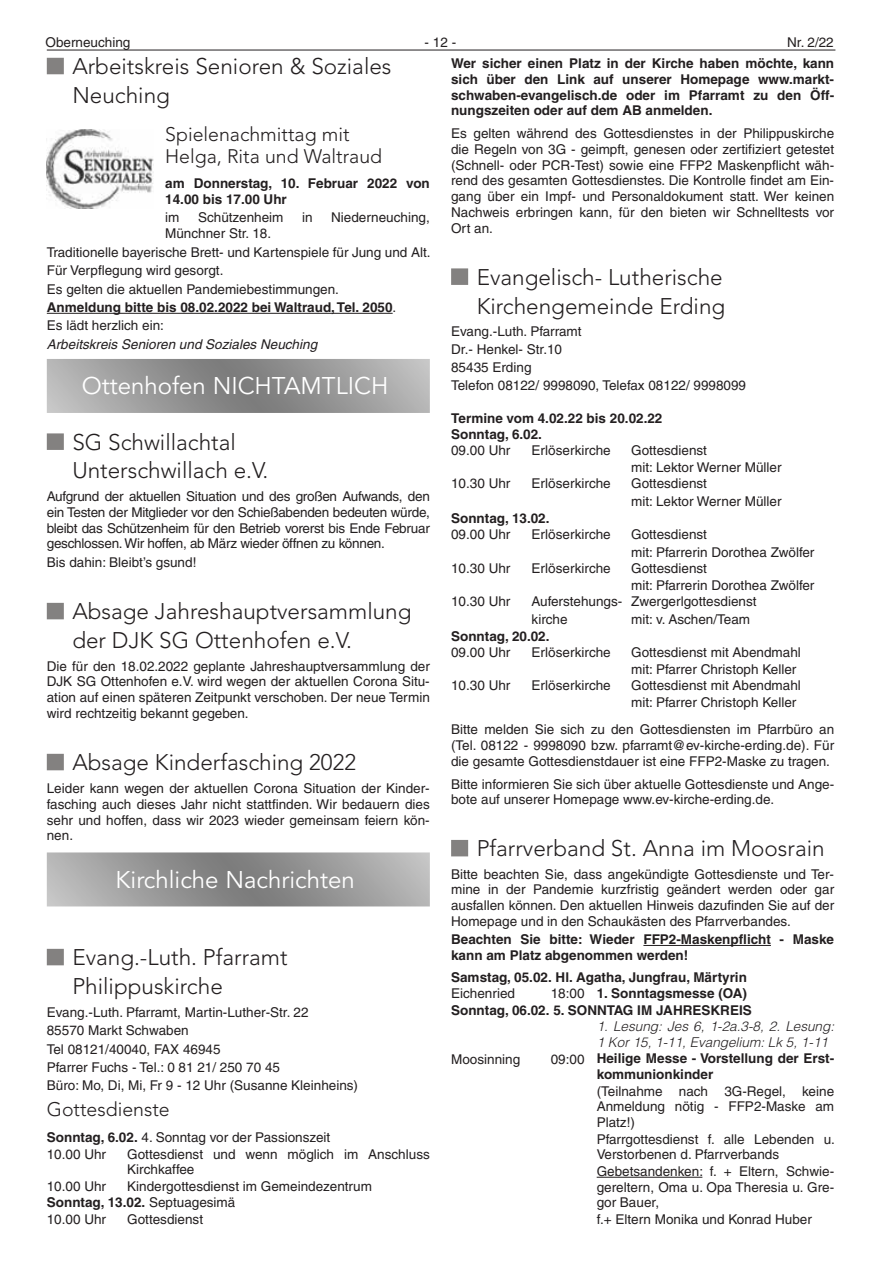
<style>
.page{position:relative;width:881px;height:1263px;background:#fff}
.page>*{position:absolute;margin:0;border:0;box-sizing:border-box;transform-origin:0 0}
.t1{font:24px "Avenir LT Book 6";color:#fff}
.t2{font:24px "Avenir LT";color:#fff}
.t3{font:300 22.5px/28.5px "Avenir LT";color:#231f20}
.t4{font:300 19.5px/22.5px "Avenir LT";color:#231f20}
.t5{font:13.5px/15.9px "Helvetica LT";color:#231f20}
.t6{font:700 13.5px/15.9px "Helvetica LT";color:#231f20}
.t7{font:italic 300 13.5px/15.8px "Helvetica LT";color:#231f20}
.t8{font:italic 13.5px "Helvetica LT";color:#231f20}
.s1{font-weight:700}
.s2{font-weight:400}
</style>
<div class="page">
<hr style="left:47px;top:50px;width:788px;height:1px;background:#231f20">
<div style="left:451px;top:268px;width:17px;height:17px;background:#838180"></div>
<div style="left:451px;top:840px;width:17px;height:16px;background:#838180"></div>
<hr style="left:643px;top:945px;width:127px;height:1px;background:#231f20">
<hr style="left:596px;top:1177px;width:106px;height:1px;background:#231f20">
<div style="left:47px;top:58px;width:17px;height:16px;background:#838180"></div>
<hr style="left:47px;top:313px;width:345px;height:1px;background:#231f20">
<div style="left:47px;top:433px;width:17px;height:17px;background:#838180"></div>
<div style="left:47px;top:603px;width:17px;height:16px;background:#838180"></div>
<div style="left:47px;top:754px;width:17px;height:16px;background:#838180"></div>
<div style="left:47px;top:949px;width:17px;height:16px;background:#838180"></div>
<img style="left:47px;top:129px;width:106px;height:79px">
<svg style="left:47px;top:359px;width:382px;height:54px;background:#9b9b9b"></svg>
<svg style="left:47px;top:852px;width:382px;height:54px;background:#9b9b9b"></svg>
<p class="t5" style="left:45px;top:34px;width:86px">Oberneuching</p>
<p class="t5" style="left:424px;top:34px;width:33px">- 12 -</p>
<p class="t5" style="left:786px;top:34px;width:48px">Nr. 2/22</p>
<p class="t6" style="left:451px;top:55px;width:384px;text-align:justify">Wer sicher einen Platz in der Kirche haben möchte, kann sich über den Link auf unserer Homepage www.markt&shy;schwaben-evangelisch.de oder im Pfarramt zu den Öff&shy;nungszeiten oder auf dem AB anmelden.</p>
<p class="t5" style="left:451px;top:125px;width:384px;text-align:justify">Es gelten während des Gottesdienstes in der Philippuskirche die Regeln von 3G - geimpft, genesen oder zertifiziert getestet (Schnell- oder PCR-Test) sowie eine FFP2 Maskenpflicht wäh&shy;rend des gesamten Gottesdienstes. Die Kontrolle findet am Ein&shy;gang über ein Impf- und Personaldokument statt. Wer keinen Nachweis erbringen kann, für den bieten wir Schnelltests vor Ort an.</p>
<h2 class="t3" style="left:476px;top:263px;width:250px">Evangelisch- Lutherische<br>Kirchengemeinde Erding</h2>
<p class="t5" style="left:451px;top:322px;width:296px;line-height:18px">Evang.-Luth. Pfarramt<br>Dr.- Henkel- Str.10<br>85435 Erding<br>Telefon 08122/ 9998090, Telefax 08122/ 9998099</p>
<p class="t6" style="left:451px;top:409px;width:213px;line-height:16.4px">Termine vom 4.02.22 bis 20.02.22<br>Sonntag, 6.02.</p>
<p class="t5" style="left:451px;top:443px;width:61px">09.00 Uhr</p>
<p class="t5" style="left:531px;top:443px;width:81px">Erlöserkirche</p>
<p class="t5" style="left:631px;top:442px;width:152px;line-height:16.5px">Gottesdienst<br>mit: Lektor Werner Müller</p>
<p class="t5" style="left:451px;top:476px;width:61px">10.30 Uhr</p>
<p class="t5" style="left:531px;top:476px;width:81px">Erlöserkirche</p>
<p class="t5" style="left:631px;top:475px;width:152px;line-height:17.9px">Gottesdienst<br>mit: Lektor Werner Müller</p>
<p class="t6" style="left:451px;top:510px;width:100px">Sonntag, 13.02.</p>
<p class="t5" style="left:451px;top:526px;width:61px">09.00 Uhr</p>
<p class="t5" style="left:531px;top:526px;width:81px">Erlöserkirche</p>
<p class="t5" style="left:631px;top:525px;width:185px;line-height:17.9px">Gottesdienst<br>mit: Pfarrerin Dorothea Zwölfer</p>
<p class="t5" style="left:451px;top:561px;width:61px">10.30 Uhr</p>
<p class="t5" style="left:531px;top:561px;width:81px">Erlöserkirche</p>
<p class="t5" style="left:631px;top:560px;width:185px;line-height:16.5px">Gottesdienst<br>mit: Pfarrerin Dorothea Zwölfer</p>
<p class="t5" style="left:451px;top:594px;width:61px">10.30 Uhr</p>
<p class="t5" style="left:531px;top:593px;width:92px;line-height:17.9px">Auferstehungs&shy;kirche</p>
<p class="t5" style="left:631px;top:593px;width:127px;line-height:17.9px">Zwergerlgottesdienst mit: v. Aschen/Team</p>
<p class="t6" style="left:451px;top:628px;width:100px">Sonntag, 20.02.</p>
<p class="t5" style="left:451px;top:644px;width:61px">09.00 Uhr</p>
<p class="t5" style="left:531px;top:644px;width:81px">Erlöserkirche</p>
<p class="t5" style="left:631px;top:644px;width:171px;line-height:16.5px">Gottesdienst mit Abendmahl mit: Pfarrer Christoph Keller</p>
<p class="t5" style="left:451px;top:677px;width:61px">10.30 Uhr</p>
<p class="t5" style="left:531px;top:677px;width:81px">Erlöserkirche</p>
<p class="t5" style="left:631px;top:677px;width:171px;line-height:16.5px">Gottesdienst mit Abendmahl mit: Pfarrer Christoph Keller</p>
<p class="t5" style="left:451px;top:721px;width:384px;text-align:justify">Bitte melden Sie sich zu den Gottesdiensten im Pfarrbüro an (Tel. 08122 - 9998090 bzw. pfarramt@ev-kirche-erding.de). Für die gesamte Gottesdienstdauer ist eine FFP2-Maske zu tragen.</p>
<p class="t5" style="left:451px;top:776px;width:384px">Bitte informieren Sie sich über aktuelle Gottesdienste und Ange&shy;bote auf unserer Homepage www.ev-kirche-erding.de.</p>
<h2 class="t3" style="left:476px;top:834px;width:349px">Pfarrverband St. Anna im Moosrain</h2>
<p class="t5" style="left:451px;top:866px;width:384px;text-align:justify">Bitte beachten Sie, dass angekündigte Gottesdienste und Ter&shy;mine in der Pandemie kurzfristig geändert werden oder gar ausfallen können. Den aktuellen Hinweis dazufinden Sie auf der Homepage und in den Schaukästen des Pfarrverbandes.</p>
<p class="t6" style="left:451px;top:931px;width:384px">Beachten Sie bitte: Wieder FFP2-Maskenpflicht - Maske kann am Platz abgenommen werden!</p>
<p class="t6" style="left:451px;top:969px;width:297px">Samstag, 05.02. Hl. Agatha, Jungfrau, Märtyrin</p>
<p class="t5" style="left:451px;top:985px;width:65px">Eichenried</p>
<h2 class="t3" style="left:72px;top:52px;width:320px">Arbeitskreis Senioren &amp; Soziales<br>Neuching</h2>
<h3 class="t4" style="left:165px;top:123px;width:218px">Spielenachmittag mit<br>Helga, Rita und Waltraud</h3>
<p class="t6" style="left:165px;top:175px;width:266px">am Donnerstag, 10. Februar 2022 von<br>14.00 bis 17.00 Uhr</p>
<p class="t5" style="left:165px;top:210px;width:16px">im</p>
<p class="t5" style="left:198px;top:210px;width:87px">Schützenheim</p>
<p class="t5" style="left:302px;top:210px;width:12px">in</p>
<p class="t5" style="left:331px;top:210px;width:100px">Niederneuching,</p>
<p class="t5" style="left:47px;top:224px;width:385px;line-height:18.5px;text-indent:118px">Münchner Str. 18.<br>Traditionelle bayerische Brett- und Kartenspiele für Jung und Alt.<br>Für Verpflegung wird gesorgt.<br>Es gelten die aktuellen Pandemiebestimmungen.<br><span class="s1">Anmeldung bitte bis 08.02.2022 bei Waltraud, Tel. 2050</span>.<br>Es lädt herzlich ein:</p>
<p class="t8" style="left:47px;top:336px;width:272px">Arbeitskreis Senioren und Soziales Neuching</p>
<h1 class="t1" style="left:82px;top:372px;width:308px">Ottenhofen NICHTAMTLICH</h1>
<h2 class="t3" style="left:72px;top:428px;width:197px">SG Schwillachtal<br>Unterschwillach e.V.</h2>
<p class="t5" style="left:47px;top:488px;width:384px;text-align:justify">Aufgrund der aktuellen Situation und des großen Aufwands, den ein Testen der Mitglieder vor den Schießabenden bedeuten würde, bleibt das Schützenheim für den Betrieb vorerst bis Ende Februar geschlossen. Wir hoffen, ab März wieder öffnen zu können.</p>
<p class="t5" style="left:47px;top:554px;width:151px">Bis dahin: Bleibt’s gsund!</p>
<h2 class="t3" style="left:72px;top:597px;width:340px">Absage Jahreshauptversammlung der DJK SG Ottenhofen e.V.</h2>
<p class="t5" style="left:47px;top:658px;width:384px;text-align:justify">Die für den 18.02.2022 geplante Jahreshauptversammlung der DJK SG Ottenhofen e.V. wird wegen der aktuellen Corona Situ&shy;ation auf einen späteren Zeitpunkt verschoben. Der neue Termin wird rechtzeitig bekannt gegeben.</p>
<h2 class="t3" style="left:72px;top:748px;width:285px">Absage Kinderfasching 2022</h2>
<p class="t5" style="left:47px;top:780px;width:384px;text-align:justify">Leider kann wegen der aktuellen Corona Situation der Kinder&shy;fasching auch dieses Jahr nicht stattfinden. Wir bedauern dies sehr und hoffen, dass wir 2023 wieder gemeinsam feiern kön&shy;nen.</p>
<h1 class="t2" style="left:115px;top:866px;width:241px">Kirchliche Nachrichten</h1>
<h2 class="t3" style="left:72px;top:943px;width:217px">Evang.-Luth. Pfarramt<br>Philippuskirche</h2>
<p class="t5" style="left:47px;top:1002px;width:313px;line-height:18.5px">Evang.-Luth. Pfarramt, Martin-Luther-Str. 22<br>85570 Markt Schwaben<br>Tel 08121/40040, FAX 46945<br>Pfarrer Fuchs - Tel.: 0 81 21/ 250 70 45<br>Büro: Mo, Di, Mi, Fr 9 - 12 Uhr (Susanne Kleinheins)</p>
<h3 class="t4" style="left:47px;top:1098px;width:124px">Gottesdienste</h3>
<p class="t5" style="left:47px;top:1129px;width:285px;line-height:16.5px"><span class="s1">Sonntag, 6.02.</span> 4. Sonntag vor der Passionszeit<br>10.00 Uhr</p>
<p class="t6" style="left:451px;top:985px;width:302px;line-height:16.5px;text-indent:99px"><span class="s2">18:00</span> 1. Sonntagsmesse (OA)<br>Sonntag, 06.02. 5. SONNTAG IM JAHRESKREIS</p>
<p class="t7" style="left:596px;top:1018px;width:239px">1. Lesung: Jes 6, 1-2a.3-8, 2. Lesung:<br>1 Kor 15, 1-11, Evangelium: Lk 5, 1-11</p>
<p class="t5" style="left:451px;top:1051px;width:71px">Moosinning</p>
<p class="t6" style="left:596px;top:1050px;width:239px;text-indent:-46px"><span class="s2">09:00</span> Heilige Messe - Vorstellung der Erst&shy;kommunionkinder</p>
<p class="t5" style="left:596px;top:1083px;width:240px">(Teilnahme nach 3G-Regel, keine<br>Anmeldung nötig - FFP2-Maske am<br>Platz!)<br>Pfarrgottesdienst f. alle Lebenden u.<br>Verstorbenen d. Pfarrverbands<br>Gebetsandenken: f. + Eltern, Schwie&shy;gereltern, Oma u. Opa Theresia u. Gre&shy;gor Bauer,<br>f.+ Eltern Monika und Konrad Huber</p>
<p class="t5" style="left:127px;top:1146px;width:304px">Gottesdienst und wenn möglich im Anschluss<br>Kirchkaffee</p>
<p class="t5" style="left:47px;top:1178px;width:326px;line-height:16.5px;text-indent:80px">Kindergottesdienst im Gemeindezentrum<br><span class="s1">Sonntag, 13.02.</span> Septuagesimä<br>10.00 Uhr</p>
<p class="t5" style="left:47px;top:1178px;width:61px">10.00 Uhr</p>
<p class="t5" style="left:127px;top:1211px;width:77px">Gottesdienst</p>
</div>
